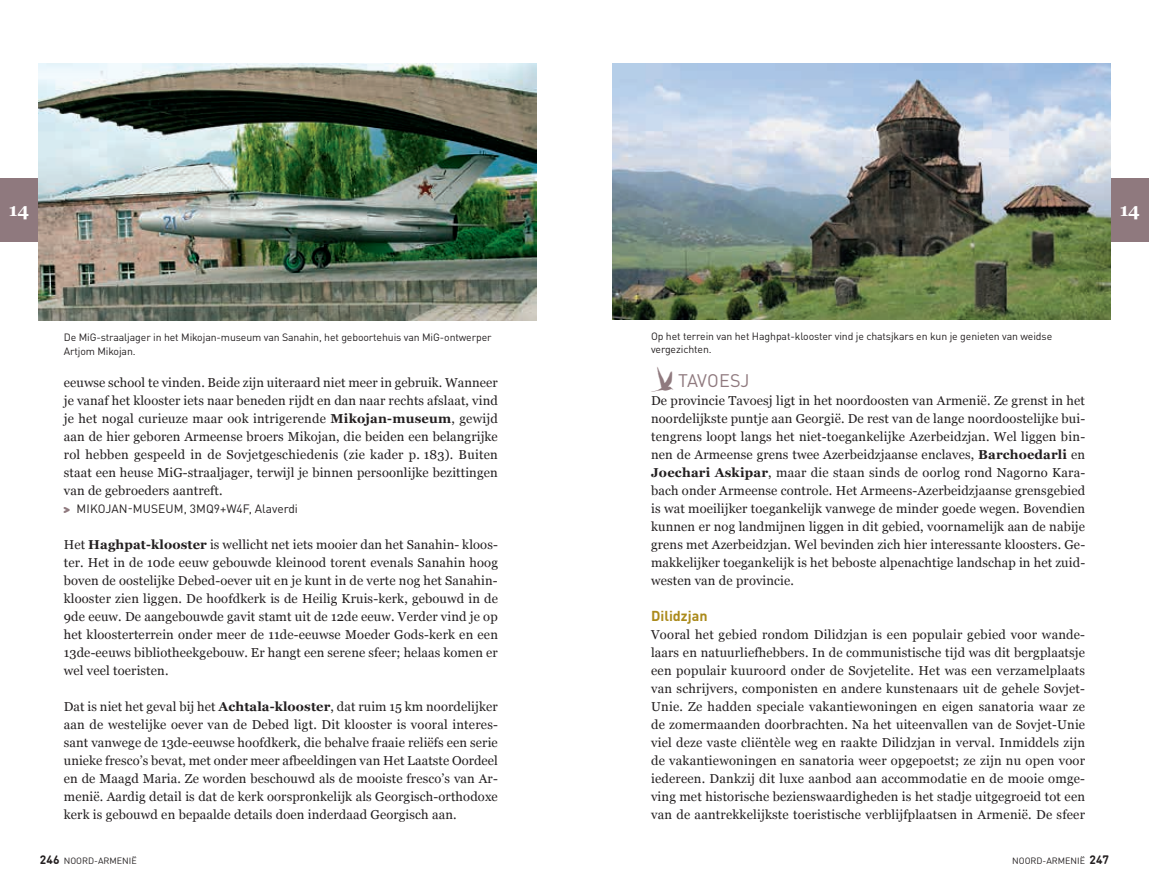
<style>
.page{position:relative;width:1149px;height:893px;background:#fff}
.page>*{position:absolute;margin:0;border:0;box-sizing:border-box;transform-origin:0 0}
.t1{font:18px "DIN Pro";color:#8f797e}
.t2{font:700 18px "Georgia";color:#fff}
.t3{font:700 14.25px "DIN Pro";color:#ab8a1b}
.t4{font:12.9px/18px "Georgia";letter-spacing:.01em;color:#231f20;text-align:justify}
.t5{font:12px "DIN Pro";color:#231f20}
.t6{font:700 12px "DIN Round Offc";color:#231f20}
.t7{font:10.5px/13.5px "DIN Pro";letter-spacing:-.01em;color:#231f20}
.t8{font:9px "DIN Round Offc";color:#231f20}
.s1{font-weight:700}
.s2{font-family:"Dominicus";color:#8f797e}
.s3{font-family:"Dominicus";font-size:36px}
.s4{font-weight:700;font-size:12px}
</style>
<div class="page">
<div style="left:1110px;top:179px;width:38px;height:63px;background:#8f797e"></div>
<div style="left:0;top:179px;width:38px;height:63px;background:#8f797e"></div>
<img style="left:38px;top:64px;width:498px;height:257px">
<img style="left:612px;top:64px;width:498px;height:255px">
<h1 class="t2" style="left:9px;top:198px;width:22px">14</h1>
<h1 class="t2" style="left:1119px;top:198px;width:22px">14</h1>
<p class="t7" style="left:64px;top:330px;width:429px">De MiG-straaljager in het Mikojan-museum van Sanahin, het geboortehuis van MiG-ontwerper<br>Artjom Mikojan.</p>
<p class="t4" style="left:64px;top:374px;width:435px">eeuwse school te vinden. Beide zijn uiteraard niet meer in gebruik. Wanneer je vanaf het klooster iets naar beneden rijdt en dan naar rechts afslaat, vind je het nogal curieuze maar ook intrigerende <span class="s1">Mikojan-museum</span>, gewijd aan de hier geboren Armeense broers Mikojan, die beiden een belangrijke rol hebben gespeeld in de Sovjetgeschiedenis (zie kader p. 183). Buiten staat een heuse MiG-straaljager, terwijl je binnen persoonlijke bezittingen van de gebroeders aantreft.</p>
<p class="t5" style="left:64px;top:499px;width:235px"><span class="s2">&gt;</span> MIKOJAN-MUSEUM, 3MQ9+W4F, Alaverdi</p>
<p class="t4" style="left:64px;top:536px;width:435px">Het <span class="s1">Haghpat-klooster</span> is wellicht net iets mooier dan het Sanahin- kloos&shy;ter. Het in de 10de eeuw gebouwde kleinood torent evenals Sanahin hoog boven de oostelijke Debed-oever uit en je kunt in de verte nog het Sanahin&shy;klooster zien liggen. De hoofdkerk is de Heilig Kruis-kerk, gebouwd in de 9de eeuw. De aangebouwde gavit stamt uit de 12de eeuw. Verder vind je op het kloosterterrein onder meer de 11de-eeuwse Moeder Gods-kerk en een 13de-eeuws bibliotheekgebouw. Er hangt een serene sfeer; helaas komen er wel veel toeristen.</p>
<p class="t4" style="left:64px;top:698px;width:435px">Dat is niet het geval bij het <span class="s1">Achtala-klooster</span>, dat ruim 15 km noordelijker aan de westelijke oever van de Debed ligt. Dit klooster is vooral interes&shy;sant vanwege de 13de-eeuwse hoofdkerk, die behalve fraaie reliëfs een serie unieke fresco’s bevat, met onder meer afbeeldingen van Het Laatste Oordeel en de Maagd Maria. Ze worden beschouwd als de mooiste fresco’s van Ar&shy;menië. Aardig detail is dat de kerk oorspronkelijk als Georgisch-orthodoxe kerk is gebouwd en bepaalde details doen inderdaad Georgisch aan.</p>
<p class="t7" style="left:651px;top:328px;width:402px">Op het terrein van het Haghpat-klooster vind je chatsjkars en kun je genieten van weidse vergezichten.</p>
<h1 class="t1" style="left:651px;top:366px;width:100px"><span class="s3">?</span> TAVOESJ</h1>
<p class="t4" style="left:651px;top:392px;width:435px">De provincie Tavoesj ligt in het noordoosten van Armenië. Ze grenst in het noordelijkste puntje aan Georgië. De rest van de lange noordoostelijke bui&shy;tengrens loopt langs het niet-toegankelijke Azerbeidzjan. Wel liggen bin&shy;nen de Armeense grens twee Azerbeidzjaanse enclaves, <span class="s1">Barchoedarli</span> en <span class="s1">Joechari Askipar</span>, maar die staan sinds de oorlog rond Nagorno Kara&shy;bach onder Armeense controle. Het Armeens-Azerbeidzjaanse grensgebied is wat moeilijker toegankelijk vanwege de minder goede wegen. Bovendien kunnen er nog landmijnen liggen in dit gebied, voornamelijk aan de nabije grens met Azerbeidzjan. Wel bevinden zich hier interessante kloosters. Ge&shy;makkelijker toegankelijk is het beboste alpenachtige landschap in het zuid&shy;westen van de provincie.</p>
<p class="t3" style="left:651px;top:604px;width:58px">Dilidzjan</p>
<p class="t4" style="left:651px;top:626px;width:435px">Vooral het gebied rondom Dilidzjan is een populair gebied voor wande&shy;laars en natuurliefhebbers. In de communistische tijd was dit bergplaatsje een populair kuuroord onder de Sovjetelite. Het was een verzamelplaats van schrijvers, componisten en andere kunstenaars uit de gehele Sovjet-Unie. Ze hadden speciale vakantiewoningen en eigen sanatoria waar ze de zomermaanden doorbrachten. Na het uiteenvallen van de Sovjet-Unie viel deze vaste cliëntèle weg en raakte Dilidzjan in verval. Inmiddels zijn de vakantiewoningen en sanatoria weer opgepoetst; ze zijn nu open voor iedereen. Dankzij dit luxe aanbod aan accommodatie en de mooie omge&shy;ving met historische bezienswaardigheden is het stadje uitgegroeid tot een van de aantrekkelijkste toeristische verblijfplaatsen in Armenië. De sfeer</p>
<p class="t8" style="left:40px;top:855px;width:98px"><span class="s4">246</span> NOORD-ARMENIË</p>
<p class="t6" style="left:1089px;top:852px;width:21px">247</p>
<p class="t8" style="left:1011px;top:855px;width:74px">NOORD-ARMENIË</p>
</div>
